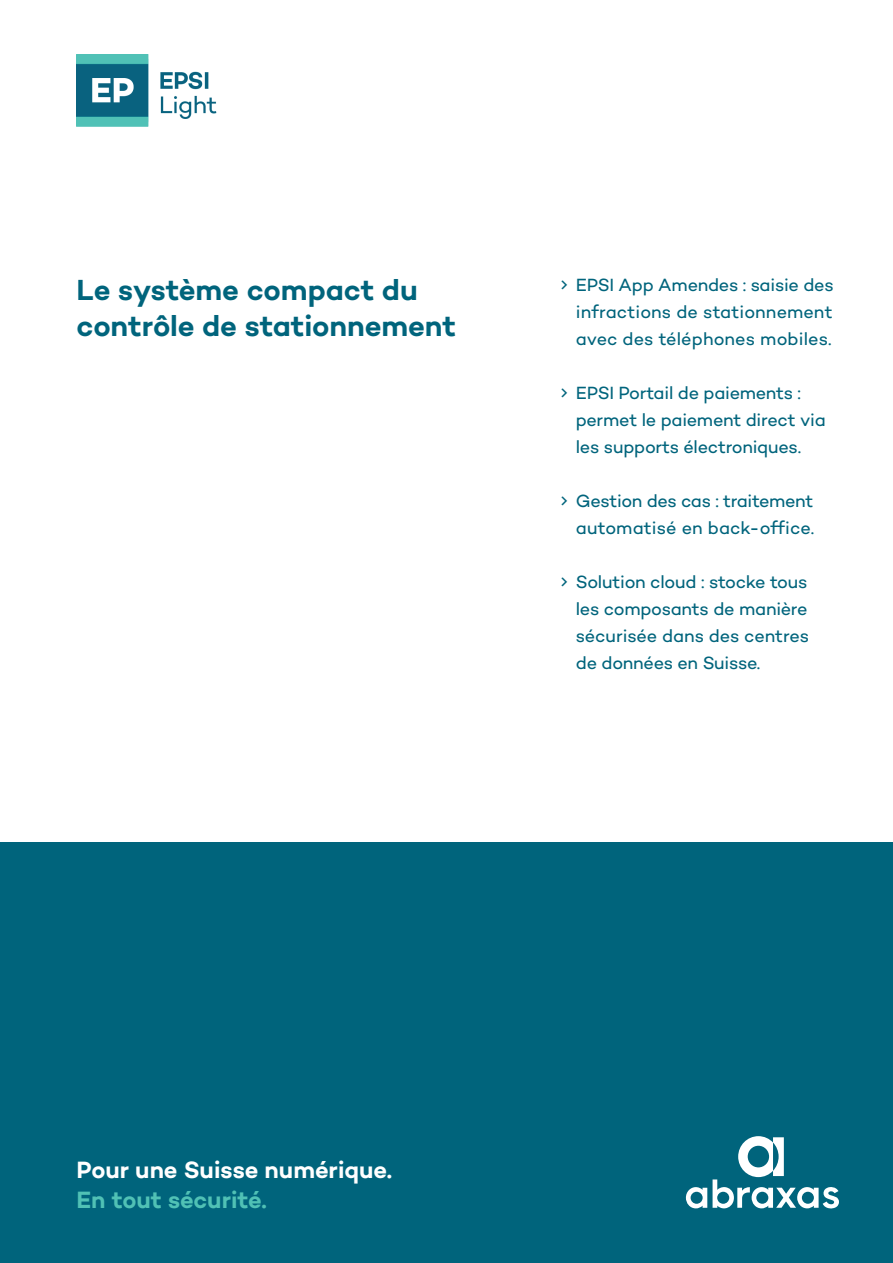
<style>
.page{position:relative;width:893px;height:1263px;background:#fff}
.page>*{position:absolute;margin:0;border:0;box-sizing:border-box;transform-origin:0 0}
.t1{font:600 29.55px/36px "Campton";letter-spacing:-.005em;color:#00647c}
.t2{font:600 24px "Campton";color:#fff}
.t3{font:600 24px "Campton";letter-spacing:-.005em;color:#50c1b5}
.t4{font:18px/27px "Campton";letter-spacing:-.01em;color:#00647c;text-align:justify}
</style>
<div class="page">
<div style="left:0;top:842px;width:893px;height:421px;background:#00647c"></div>
<svg style="left:686px;top:1187px;width:21px;height:21px"></svg>
<svg style="left:713px;top:1136px;width:126px;height:73px"></svg>
<img style="left:77px;top:54px;width:140px;height:72px">
<h1 class="t1" style="left:77px;top:272px;width:381px">Le système compact du contrôle de stationnement</h1>
<p class="t4" style="left:576px;top:271px;width:259px;text-indent:-17px">↑ EPSI App Amendes : saisie des infractions de stationnement avec des téléphones mobiles.</p>
<p class="t4" style="left:576px;top:379px;width:251px;text-align:left;text-indent:-17px">↑ EPSI Portail de paiements : permet le paiement direct via les supports électroniques.</p>
<p class="t4" style="left:559px;top:487px;width:256px;text-align:right">↑ Gestion des cas : traitement automatisé en back-office.</p>
<p class="t4" style="left:576px;top:568px;width:235px;text-indent:-17px">↑ Solution cloud : stocke tous les composants de manière sécurisée dans des centres de données en Suisse.</p>
<h2 class="t2" style="left:77px;top:1155px;width:317px">Pour une Suisse numérique.</h2>
<h2 class="t3" style="left:77px;top:1185px;width:192px">En tout sécurité.</h2>
</div>
